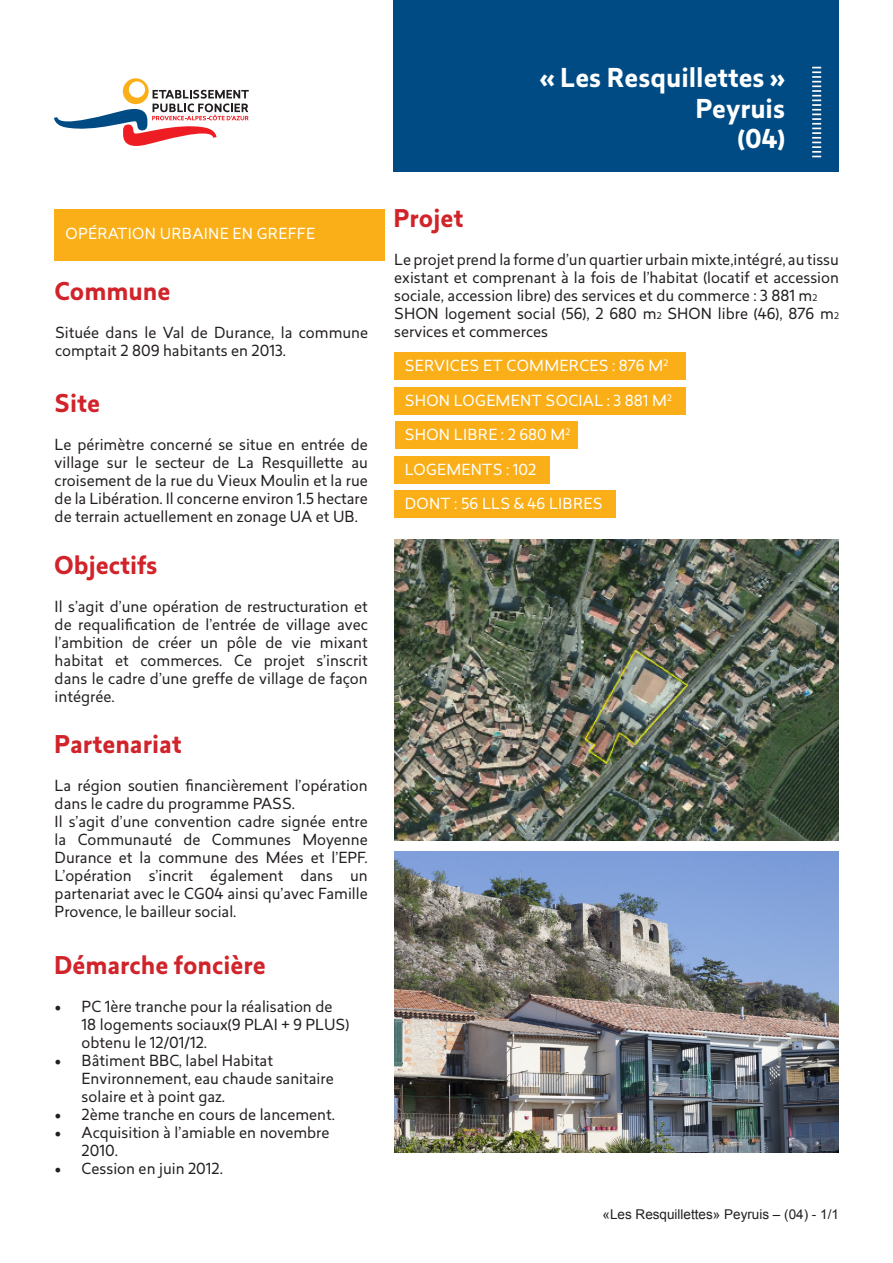
<style>
.page{position:relative;width:893px;height:1263px;background:#fff}
.page>*{position:absolute;margin:0;border:0;box-sizing:border-box;transform-origin:0 0}
.t1{font:700 25.5px "Revisal";color:#fff}
.t2{font:700 24px "Revisal";color:#d1232a}
.t3{font:15px/18px "Revisal";color:#231f20}
.t4{font:15px "Revisal";letter-spacing:.02em;color:#fff}
.t5{font:13.5px "Arial";color:#231f20}
.s1{font-family:"Minion Pro";font-size:18px}
.s2{font-size:9px}
</style>
<div class="page">
<div style="left:394px;top:0;width:445px;height:172px;background:#004b84"></div>
<svg style="left:812px;top:67px;width:9px;height:90px"></svg>
<svg style="left:54px;top:78px;width:195px;height:68px"></svg>
<div style="left:54px;top:209px;width:331px;height:51px;background:#faaf18"></div>
<div style="left:395px;top:352px;width:291px;height:28px;background:#faaf18"></div>
<div style="left:395px;top:387px;width:291px;height:28px;background:#faaf18"></div>
<div style="left:395px;top:421px;width:182px;height:28px;background:#faaf18"></div>
<div style="left:395px;top:456px;width:155px;height:28px;background:#faaf18"></div>
<div style="left:395px;top:490px;width:221px;height:28px;background:#faaf18"></div>
<img style="left:394px;top:540px;width:445px;height:301px">
<img style="left:394px;top:851px;width:445px;height:301px">
<p class="t4" style="left:66px;top:223px;width:251px">OPÉRATION URBAINE EN GREFFE</p>
<p class="t2" style="left:55px;top:274px;width:117px">Commune</p>
<p class="t3" style="left:55px;top:323px;width:315px">Située dans le Val de Durance, la commune comptait 2 809 habitants en 2013.</p>
<p class="t2" style="left:54px;top:386px;width:47px">Site</p>
<p class="t3" style="left:55px;top:435px;width:315px;text-align:justify">Le périmètre concerné se situe en entrée de village sur le secteur de La Resquillette au croisement de la rue du Vieux Moulin et la rue de la Libération. Il concerne environ 1.5 hectare de terrain actuellement en zonage UA et UB.</p>
<p class="t2" style="left:54px;top:548px;width:105px">Objectifs</p>
<p class="t3" style="left:55px;top:597px;width:315px;text-align:justify">Il s’agit d’une opération de restructuration et de requalification de l’entrée de village avec l’ambition de créer un pôle de vie mixant habitat et commerces. Ce projet s’inscrit dans le cadre d’une greffe de village de façon intégrée.</p>
<p class="t2" style="left:54px;top:727px;width:129px">Partenariat</p>
<p class="t3" style="left:55px;top:776px;width:315px">La région soutien financièrement l’opération dans le cadre du programme PASS.</p>
<p class="t3" style="left:55px;top:812px;width:315px;text-align:justify">Il s’agit d’une convention cadre signée entre la Communauté de Communes Moyenne Durance et la commune des Mées et l’EPF.<br>L’opération s’incrit également dans un partenariat avec le CG04 ainsi qu’avec Famille Provence, le bailleur social.</p>
<p class="t2" style="left:54px;top:948px;width:213px">Démarche foncière</p>
<p class="t3" style="left:82px;top:997px;width:269px;text-indent:-27px"><span class="s1">•</span> PC 1ère tranche pour la réalisation de<br>18 logements sociaux(9 PLAI + 9 PLUS) obtenu le 12/01/12.</p>
<p class="t3" style="left:82px;top:1051px;width:254px;text-indent:-27px"><span class="s1">•</span> Bâtiment BBC, label Habitat<br>Environnement, eau chaude sanitaire solaire et à point gaz.</p>
<p class="t3" style="left:55px;top:1105px;width:282px"><span class="s1">•</span> 2ème tranche en cours de lancement.</p>
<p class="t3" style="left:82px;top:1123px;width:249px;text-indent:-27px"><span class="s1">•</span> Acquisition à l’amiable en novembre<br>2010.</p>
<p class="t3" style="left:55px;top:1159px;width:170px"><span class="s1">•</span> Cession en juin 2012.</p>
<p class="t2" style="left:394px;top:201px;width:71px">Projet</p>
<p class="t1" style="left:540px;top:59px;width:247px">« Les Resquillettes »</p>
<p class="t1" style="left:696px;top:90px;width:91px">Peyruis</p>
<p class="t1" style="left:737px;top:121px;width:49px">(04)</p>
<p class="t3" style="left:394px;top:251px;width:446px;text-align:justify">Le projet prend la forme d’un quartier urbain mixte,intégré, au tissu existant et comprenant à la fois de l’habitat (locatif et accession sociale, accession libre) des services et du commerce : 3 881 m<span class="s2">2</span></p>
<p class="t3" style="left:394px;top:305px;width:446px">SHON logement social (56), 2 680 m<span class="s2">2</span> SHON libre (46), 876 m<span class="s2">2 </span>services et commerces</p>
<p class="t4" style="left:405px;top:355px;width:265px">SERVICES ET COMMERCES : 876 M<sup>2</sup></p>
<p class="t4" style="left:405px;top:390px;width:269px">SHON LOGEMENT SOCIAL : 3 881 M<sup>2</sup></p>
<p class="t4" style="left:405px;top:424px;width:167px">SHON LIBRE : 2 680 M<sup>2</sup></p>
<p class="t4" style="left:405px;top:459px;width:133px">LOGEMENTS : 102</p>
<p class="t4" style="left:405px;top:493px;width:199px">DONT : 56 LLS &amp; 46 LIBRES</p>
<p class="t5" style="left:603px;top:1205px;width:238px">«Les Resquillettes» Peyruis – (04) - 1/1</p>
</div>
